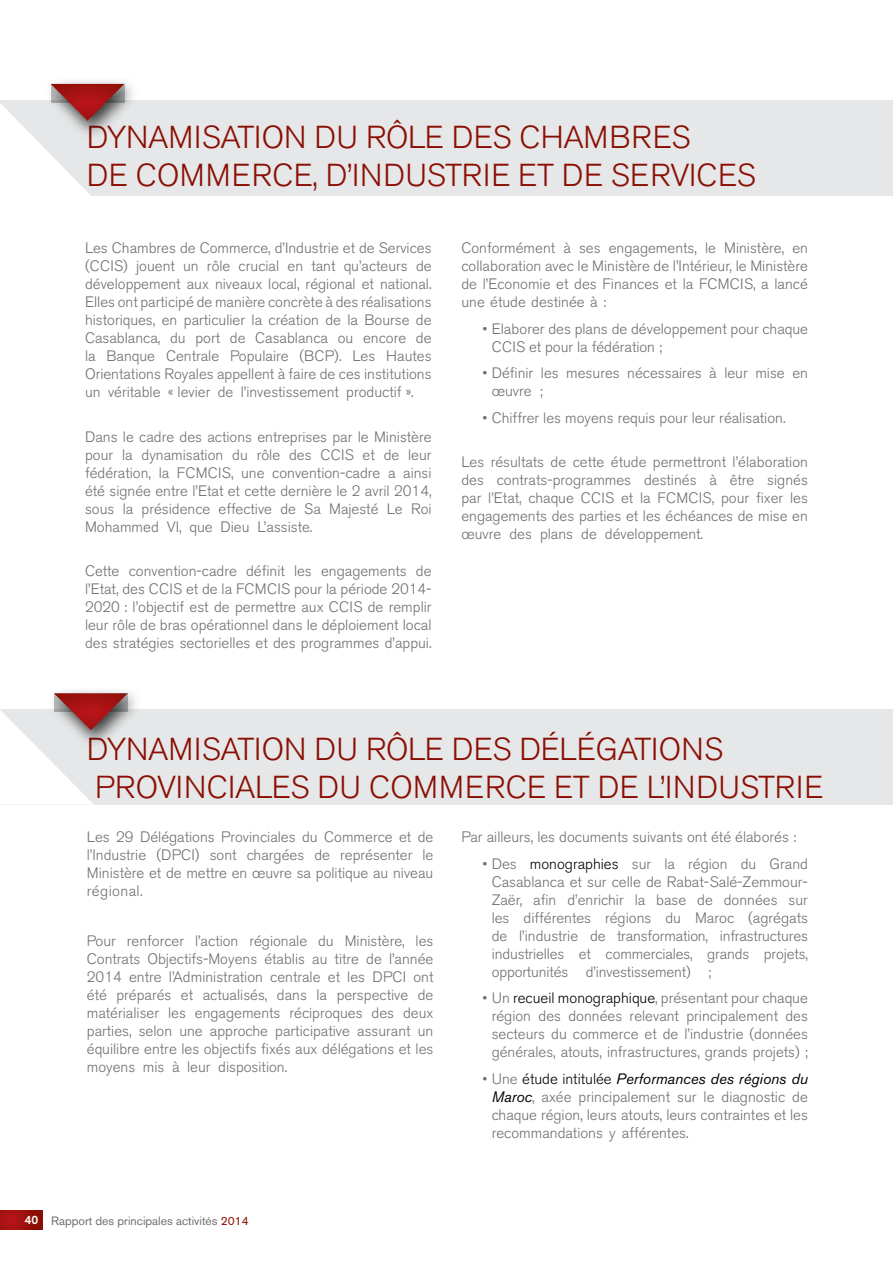
<style>
.page{position:relative;width:893px;height:1263px;background:#fff}
.page>*{position:absolute;margin:0;border:0;box-sizing:border-box;transform-origin:0 0}
.t1{font:300 31.5px "Akzidenz Grotesk BE";color:#8b0f04}
.t2{font:300 15px/18px "Akzidenz Grotesk BE";color:#6d6e71;text-align:justify}
.t3{font:12px "Akzidenz Grotesk BE";color:#6d6e71}
.s1{color:#000}
.s2{font-weight:400;font-style:italic;color:#000}
.s3{font-family:"Akzidenz Grotesk BQ";font-weight:500;color:#fff}
.s4{color:#8b0f04}
</style>
<div class="page">
<svg style="left:0;top:1210px;width:43px;height:20px"></svg>
<div style="left:0;top:100px;width:893px;height:95px;background:#e6e7e8"></div>
<div style="left:0;top:710px;width:893px;height:95px;background:#e6e7e8"></div>
<svg style="left:0;top:80px;width:863px;height:116px"></svg>
<div style="left:47px;top:686px;width:97px;height:64px;background:#000;opacity:.75"></div>
<svg style="left:0;top:693px;width:128px;height:111px"></svg>
<h1 class="t1" style="left:87px;top:120px;width:58px">Dynami</h1>
<h1 class="t1" style="left:202px;top:120px;width:362px">sation du rôle des Chambre</h1>
<h1 class="t1" style="left:672px;top:120px;width:21px">s</h1>
<h1 class="t1" style="left:87px;top:158px;width:116px">de Commerce</h1>
<h1 class="t1" style="left:313px;top:158px;width:166px">, d’Industrie</h1>
<h1 class="t1" style="left:518px;top:158px;width:112px">et de Service</h1>
<h1 class="t1" style="left:737px;top:158px;width:21px">s</h1>
<p class="t2" style="left:85px;top:239px;width:348px">Les Chambres de Commerce, d’Industrie et de Services (CCIS) jouent un rôle crucial en tant qu’acteurs de développement aux niveaux local, régional et national.<br>Elles ont participé de manière concrète à des réalisations historiques, en particulier la création de la Bourse de Casablanca, du port de Casablanca ou encore de la Banque Centrale Populaire (BCP). Les Hautes Orientations Royales appellent à faire de ces institutions un véritable « levier de l’investissement productif ».</p>
<p class="t2" style="left:85px;top:428px;width:348px">Dans le cadre des actions entreprises par le Ministère pour la dynamisation du rôle des CCIS et de leur fédération, la FCMCIS, une convention-cadre a ainsi été signée entre l’Etat et cette dernière le 2 avril 2014, sous la présidence effective de Sa Majesté Le Roi Mohammed VI, que Dieu L’assiste.</p>
<p class="t2" style="left:85px;top:562px;width:348px">Cette convention-cadre définit les engagements de l’Etat, des CCIS et de la FCMCIS pour la période 2014- 2020 : l’objectif est de permettre aux CCIS de remplir leur rôle de bras opérationnel dans le déploiement local des stratégies sectorielles et des programmes d’appui.</p>
<p class="t2" style="left:461px;top:239px;width:348px">Conformément à ses engagements, le Ministère, en collaboration avec le Ministère de l’Intérieur, le Ministère de l’Economie et des Finances et la FCMCIS, a lancé une étude destinée à :</p>
<p class="t2" style="left:492px;top:320px;width:318px;text-indent:-9px">• Elaborer des plans de développement pour chaque<br>CCIS et pour la fédération ;</p>
<p class="t2" style="left:492px;top:364px;width:318px;text-indent:-9px">• Définir les mesures nécessaires à leur mise en œuvre ;</p>
<p class="t2" style="left:483px;top:409px;width:304px">• Chiffrer les moyens requis pour leur réalisation.</p>
<p class="t2" style="left:461px;top:453px;width:348px">Les résultats de cette étude permettront l’élaboration des contrats-programmes destinés à être signés par l’Etat, chaque CCIS et la FCMCIS, pour fixer les engagements des parties et les échéances de mise en œuvre des plans de développement.</p>
<h1 class="t1" style="left:87px;top:731px;width:58px">Dynami</h1>
<h1 class="t1" style="left:202px;top:731px;width:523px">sation du rôle des Délégations</h1>
<h1 class="t1" style="left:95px;top:769px;width:80px">Provinciale</h1>
<h1 class="t1" style="left:291px;top:769px;width:146px">s du Commerce</h1>
<h1 class="t1" style="left:554px;top:769px;width:237px">et de l’Industrie</h1>
<p class="t2" style="left:87px;top:828px;width:348px">Les 29 Délégations Provinciales du Commerce et de l’Industrie (DPCI) sont chargées de représenter le Ministère et de mettre en œuvre sa politique au niveau régional.</p>
<p class="t2" style="left:87px;top:932px;width:348px">Pour renforcer l’action régionale du Ministère, les Contrats Objectifs-Moyens établis au titre de l’année 2014 entre l’Administration centrale et les DPCI ont été préparés et actualisés, dans la perspective de matérialiser les engagements réciproques des deux parties, selon une approche participative assurant un équilibre entre les objectifs fixés aux délégations et les moyens mis à leur disposition.</p>
<p class="t2" style="left:461px;top:828px;width:336px">Par ailleurs, les documents suivants ont été élaborés :</p>
<p class="t2" style="left:492px;top:855px;width:318px;text-indent:-9px">• Des <span class="s1">monographies</span> sur la région du Grand Casablanca et sur celle de Rabat-Salé-Zemmour-Zaër, afin d’enrichir la base de données sur les différentes régions du Maroc (agrégats de l’industrie de transformation, infrastructures industrielles et commerciales, grands projets, opportunités d’investissement) ;</p>
<p class="t2" style="left:492px;top:989px;width:318px;text-indent:-9px">• Un <span class="s1">recueil monographique</span>, présentant pour chaque région des données relevant principalement des secteurs du commerce et de l’industrie (données générales, atouts, infrastructures, grands projets) ;</p>
<p class="t2" style="left:492px;top:1070px;width:318px;text-indent:-9px">• Une <span class="s1">étude intitulée</span> <span class="s2">Performances des régions du Maroc</span>, axée principalement sur le diagnostic de chaque région, leurs atouts, leurs contraintes et les recommandations y afférentes.</p>
<p class="t3" style="left:25px;top:1213px;width:225px"><span class="s3">40</span> Rapport des principales activités <span class="s4">2014</span></p>
</div>
